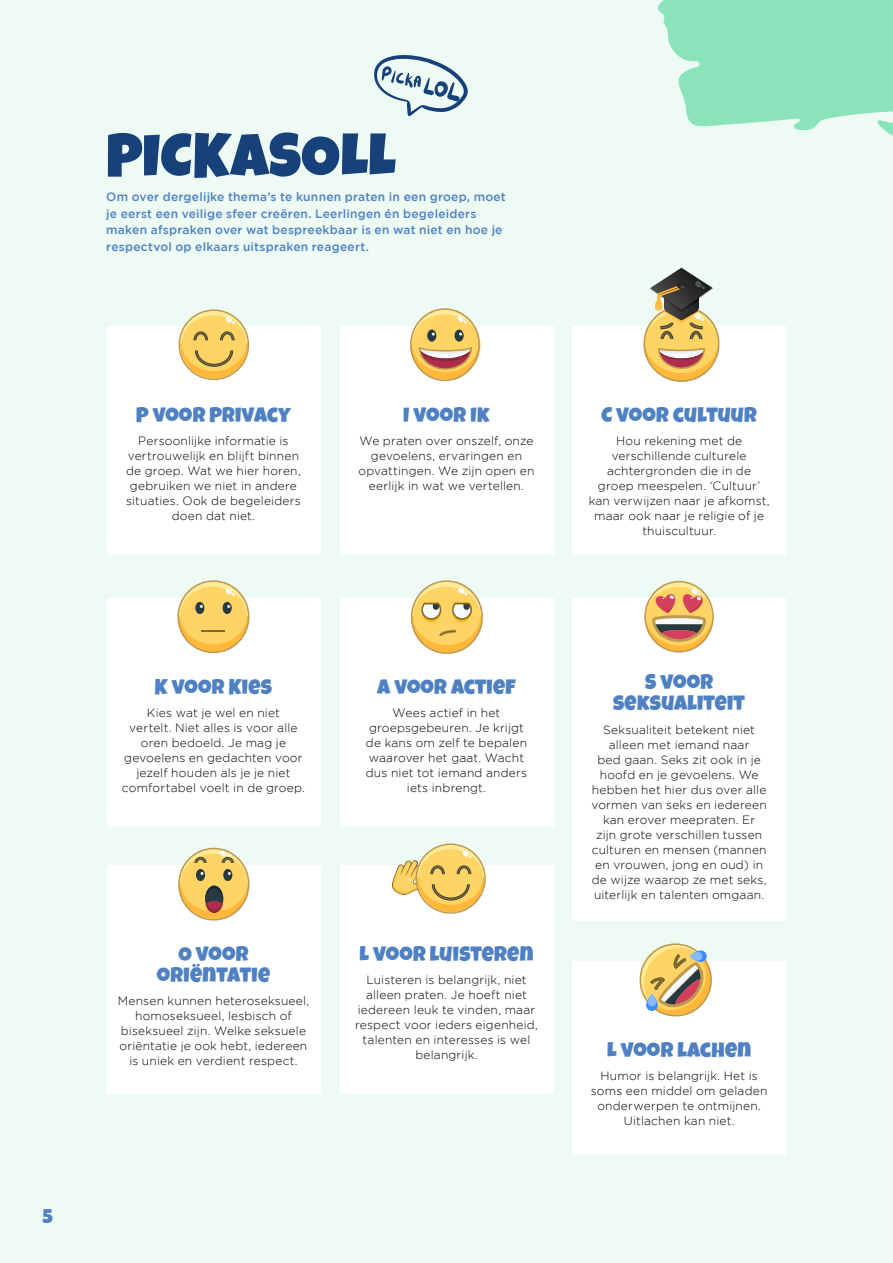
<style>
.page{position:relative;width:893px;height:1263px;background:#eefbf5}
.page>*{position:absolute;margin:0;border:0;box-sizing:border-box;transform-origin:0 0}
.t1{font:60.45px "Luckiest Guy";letter-spacing:.005em;color:#16417b}
.t2{font:21px/21px "Luckiest Guy";letter-spacing:.01em;color:#4f81c2;text-align:center}
.t3{font:19.5px "Luckiest Guy";color:#4f81c2}
.t4{font:300 12px/15px "Gotham";letter-spacing:.015em;color:#000;text-align:center}
.t5{font:500 12px/16.5px "Gotham";letter-spacing:.02em;color:#4f81c2}
</style>
<div class="page">
<div style="left:107px;top:326px;width:214px;height:229px;background:#fff"></div>
<div style="left:107px;top:865px;width:214px;height:229px;background:#fff"></div>
<div style="left:107px;top:598px;width:214px;height:229px;background:#fff"></div>
<div style="left:340px;top:326px;width:213px;height:229px;background:#fff"></div>
<div style="left:340px;top:865px;width:213px;height:229px;background:#fff"></div>
<div style="left:340px;top:598px;width:213px;height:229px;background:#fff"></div>
<div style="left:572px;top:326px;width:214px;height:229px;background:#fff"></div>
<div style="left:572px;top:961px;width:214px;height:193px;background:#fff"></div>
<div style="left:572px;top:598px;width:214px;height:322px;background:#fff"></div>
<svg style="left:178px;top:309px;width:71px;height:71px"></svg>
<svg style="left:178px;top:848px;width:72px;height:72px"></svg>
<svg style="left:177px;top:580px;width:73px;height:73px"></svg>
<hr style="left:202px;top:630px;width:23px;height:2px;background:#7f6831">
<svg style="left:410px;top:308px;width:71px;height:73px"></svg>
<svg style="left:392px;top:843px;width:94px;height:71px"></svg>
<svg style="left:410px;top:580px;width:73px;height:74px"></svg>
<svg style="left:643px;top:268px;width:77px;height:114px"></svg>
<svg style="left:639px;top:943px;width:73px;height:73px"></svg>
<svg style="left:658px;top:0;width:235px;height:136px"></svg>
<svg style="left:374px;top:55px;width:94px;height:61px"></svg>
<svg style="left:644px;top:581px;width:70px;height:72px"></svg>
<h1 class="t1" style="left:106px;top:116px;width:291px">PICKASOLL</h1>
<p class="t5" style="left:106px;top:188px;width:401px">Om over dergelijke thema’s te kunnen praten in een groep, moet je eerst een veilige sfeer creëren. Leerlingen én begeleiders maken afspraken over wat bespreekbaar is en wat niet en hoe je respectvol op elkaars uitspraken reageert.</p>
<h3 class="t3" style="left:43px;top:1203px;width:12px">5</h3>
<h2 class="t2" style="left:136px;top:404px;width:156px">P VOOR PRIVACY</h2>
<p class="t4" style="left:126px;top:433px;width:176px">Persoonlijke informatie is vertrouwelijk en blijft binnen de groep. Wat we hier horen, gebruiken we niet in andere situaties. Ook de begeleiders doen dat niet.</p>
<h2 class="t2" style="left:403px;top:404px;width:88px">I VOOR IK</h2>
<p class="t4" style="left:358px;top:433px;width:178px">We praten over onszelf, onze gevoelens, ervaringen en opvattingen. We zijn open en eerlijk in wat we vertellen.</p>
<h2 class="t2" style="left:601px;top:404px;width:157px">C VOOR CULTUUR</h2>
<p class="t4" style="left:589px;top:433px;width:182px">Hou rekening met de verschillende culturele achtergronden die in de groep meespelen. ‘Cultuur’ kan verwijzen naar je afkomst, maar ook naar je religie of je thuiscultuur.</p>
<h2 class="t2" style="left:155px;top:676px;width:119px">K VOOR KIES</h2>
<p class="t4" style="left:122px;top:705px;width:185px">Kies wat je wel en niet<br>vertelt. Niet alles is voor alle oren bedoeld. Je mag je gevoelens en gedachten voor jezelf houden als je je niet comfortabel voelt in de groep.</p>
<h2 class="t2" style="left:377px;top:676px;width:140px">A VOOR ACTIEF</h2>
<p class="t4" style="left:366px;top:705px;width:163px">Wees actief in het groepsgebeuren. Je krijgt de kans om zelf te bepalen waarover het gaat. Wacht dus niet tot iemand anders iets inbrengt.</p>
<h2 class="t2" style="left:157px;top:943px;width:115px">O VOOR<br>ORIËNTATIE</h2>
<p class="t4" style="left:118px;top:993px;width:193px">Mensen kunnen heteroseksueel, homoseksueel, lesbisch of biseksueel zijn. Welke seksuele oriëntatie je ook hebt, iedereen is uniek en verdient respect.</p>
<h2 class="t2" style="left:360px;top:943px;width:175px">L VOOR LUISTEREN</h2>
<p class="t4" style="left:355px;top:972px;width:184px">Luisteren is belangrijk, niet alleen praten. Je hoeft niet iedereen leuk te vinden, maar respect voor ieders eigenheid, talenten en interesses is wel belangrijk.</p>
<h2 class="t2" style="left:613px;top:672px;width:133px">S VOOR<br>SEKSUALITEIT</h2>
<p class="t4" style="left:591px;top:722px;width:177px">Seksualiteit betekent niet alleen met iemand naar<br>bed gaan. Seks zit ook in je hoofd en je gevoelens. We hebben het hier dus over alle vormen van seks en iedereen kan erover meepraten. Er zijn grote verschillen tussen culturen en mensen (mannen en vrouwen, jong en oud) in de wijze waarop ze met seks, uiterlijk en talenten omgaan.</p>
<h2 class="t2" style="left:607px;top:1039px;width:146px">L VOOR LACHEN</h2>
<p class="t4" style="left:591px;top:1068px;width:178px">Humor is belangrijk. Het is soms een middel om geladen onderwerpen te ontmijnen.<br>Uitlachen kan niet.</p>
</div>
